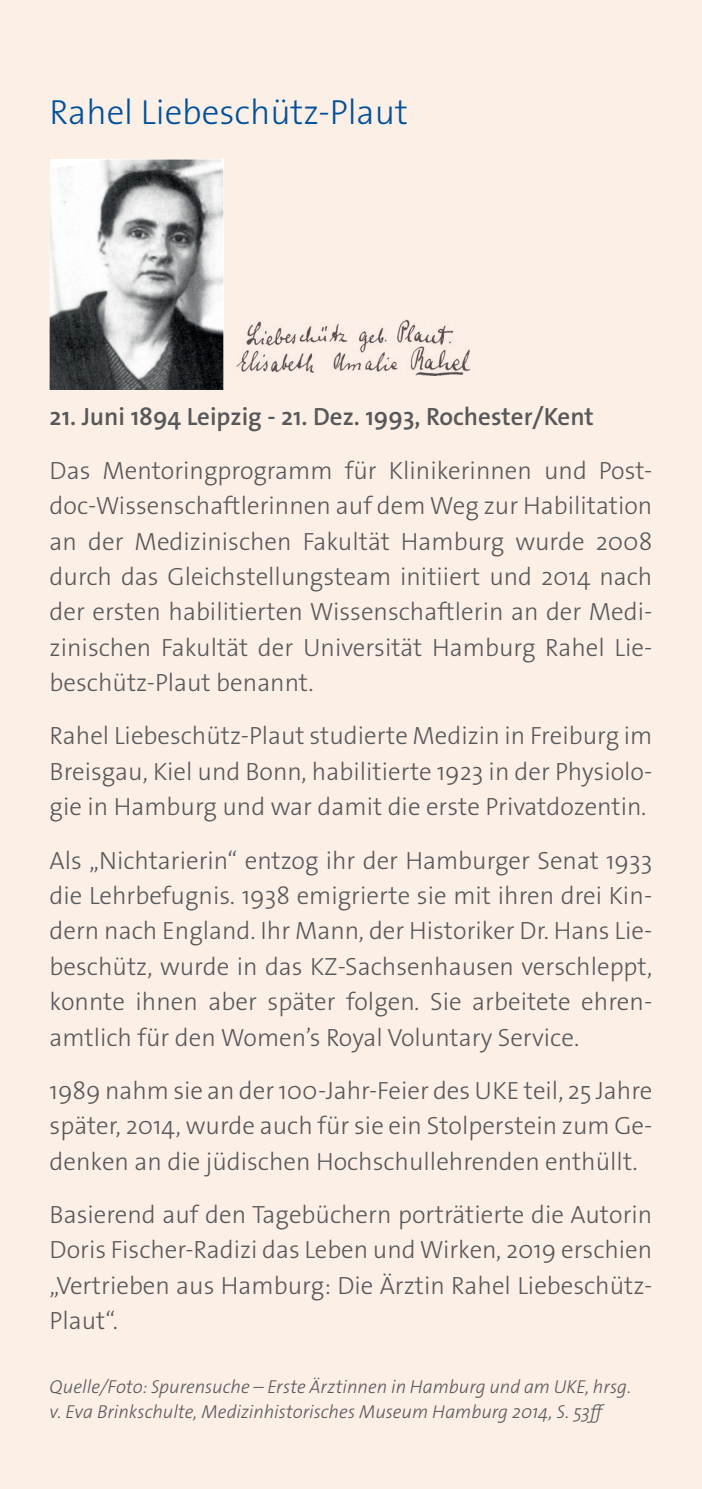
<style>
.page{position:relative;width:702px;height:1489px;background:#fff}
.page>*{position:absolute;margin:0;border:0;box-sizing:border-box;transform-origin:0 0}
.t1{font:300 35px "The Sans Os F";color:#01519a}
.t2{font:300 25px/35.5px "The Sans Os F";color:#57585a;text-align:justify}
.t3{font:600 25px "The Sans Os F";color:#57585a}
.t4{font:italic 300 18.75px/25px "The Sans Os F";color:#57585a}
</style>
<div class="page">
<div style="left:0;top:0;width:702px;height:1488px;background:#fcefe6"></div>
<img style="left:50px;top:159px;width:173px;height:231px">
<img style="left:236px;top:319px;width:235px;height:57px">
<h1 class="t1" style="left:50px;top:90px;width:360px">Rahel Liebeschütz-Plaut</h1>
<p class="t3" style="left:50px;top:401px;width:545px">21. Juni 1894 Leipzig - 21. Dez. 1993, Rochester/Kent</p>
<p class="t2" style="left:50px;top:452px;width:604px">Das Mentoringprogramm für Klinikerinnen und Post&shy;doc-Wissenschaftlerinnen auf dem Weg zur Habilitation an der Medizinischen Fakultät Hamburg wurde 2008 durch das Gleichstellungsteam initiiert und 2014 nach der ersten habilitierten Wissenschaftlerin an der Medi&shy;zinischen Fakultät der Universität Hamburg Rahel Lie&shy;beschütz-Plaut benannt.</p>
<p class="t2" style="left:50px;top:718px;width:604px">Rahel Liebeschütz-Plaut studierte Medizin in Freiburg im Breisgau, Kiel und Bonn, habilitierte 1923 in der Physiolo&shy;gie in Hamburg und war damit die erste Privatdozentin.</p>
<p class="t2" style="left:50px;top:842px;width:604px">Als „Nichtarierin“ entzog ihr der Hamburger Senat 1933 die Lehrbefugnis. 1938 emigrierte sie mit ihren drei Kin&shy;dern nach England. Ihr Mann, der Historiker Dr. Hans Lie&shy;beschütz, wurde in das KZ-Sachsenhausen verschleppt, konnte ihnen aber später folgen. Sie arbeitete ehren&shy;amtlich für den Women’s Royal Voluntary Service.</p>
<p class="t2" style="left:50px;top:1072px;width:604px">1989 nahm sie an der 100-Jahr-Feier des UKE teil, 25 Jahre später, 2014, wurde auch für sie ein Stolperstein zum Ge&shy;denken an die jüdischen Hochschullehrenden enthüllt.</p>
<p class="t2" style="left:50px;top:1196px;width:604px">Basierend auf den Tagebüchern porträtierte die Autorin Doris Fischer-Radizi das Leben und Wirken, 2019 erschien „Vertrieben aus Hamburg: Die Ärztin Rahel Liebeschütz-Plaut“.</p>
<p class="t4" style="left:50px;top:1374px;width:583px">Quelle/Foto: Spurensuche – Erste Ärztinnen in Hamburg und am UKE, hrsg. v. Eva Brinkschulte, Medizinhistorisches Museum Hamburg 2014, S. 53ff</p>
</div>
